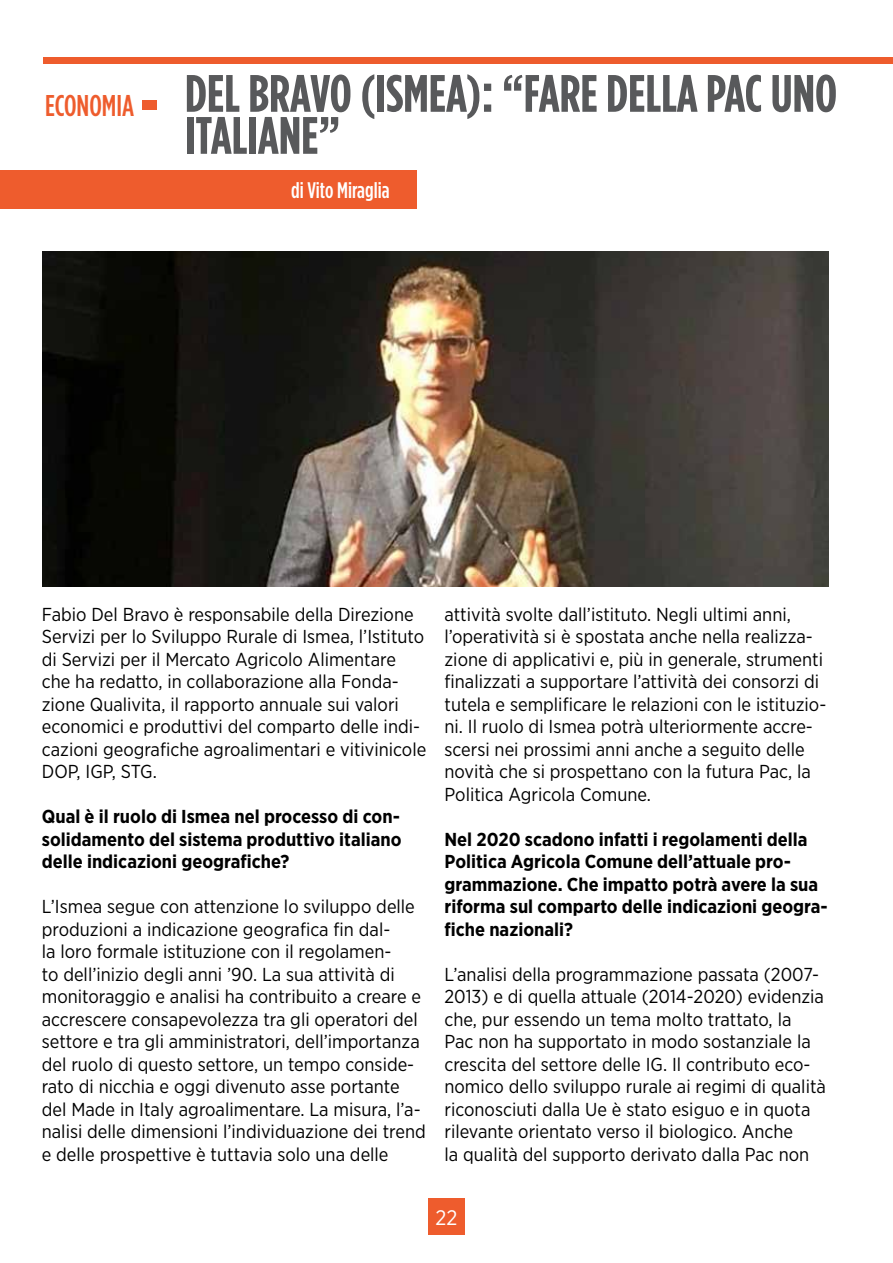
<style>
.page{position:relative;width:893px;height:1263px;background:#fff}
.page>*{position:absolute;margin:0;border:0;box-sizing:border-box;transform-origin:0 0}
.t1{font:700 52.5px "Gotham Condensed";color:#58595b}
.t2{font:500 30px "Gotham Condensed";color:#ee5c2d}
.t3{font:500 22.5px "Gotham Condensed";color:#fff}
.t4{font:21px "Gotham Narrow";color:#fff}
.t5{font:18.75px/22.5px "Gotham Narrow";color:#000}
.t6{font:700 18.75px/22.5px "Gotham Narrow";color:#000;text-align:justify}
</style>
<div class="page">
<div style="left:43px;top:57px;width:850px;height:7px;background:#ee5c2d"></div>
<div style="left:428px;top:1198px;width:37px;height:37px;background:#ee5c2d"></div>
<div style="left:142px;top:100px;width:14px;height:10px;background:#ee5c2d"></div>
<img style="left:43px;top:252px;width:785px;height:335px">
<div style="left:0;top:170px;width:417px;height:39px;background:#ee5c2d"></div>
<h2 class="t2" style="left:45px;top:89px;width:90px">ECONOMIA</h2>
<h1 class="t1" style="left:185px;top:64px;width:85px">DEL BRAVO</h1>
<h1 class="t1" style="left:360px;top:64px;width:265px">(ISMEA): “FARE DELLA</h1>
<h1 class="t1" style="left:706px;top:64px;width:87px">PAC UNO</h1>
<h1 class="t1" style="left:185px;top:106px;width:18px">ITALIANE</h1>
<h1 class="t1" style="left:319px;top:106px;width:23px">”</h1>
<p class="t3" style="left:291px;top:178px;width:100px">DI VITO MIRAGLIA</p>
<p class="t5" style="left:42px;top:602px;width:386px">Fabio Del Bravo è responsabile della Direzione Servizi per lo Sviluppo Rurale di Ismea, l’Istituto di Servizi per il Mercato Agricolo Alimentare che ha redatto, in collaborazione alla Fonda&shy;zione Qualivita, il rapporto annuale sui valori economici e produttivi del comparto delle indi&shy;cazioni geografiche agroalimentari e vitivinicole DOP, IGP, STG.</p>
<p class="t6" style="left:42px;top:805px;width:361px">Qual è il ruolo di Ismea nel processo di con&shy;solidamento del sistema produttivo italiano delle indicazioni geografiche?</p>
<p class="t5" style="left:42px;top:895px;width:386px">L’Ismea segue con attenzione lo sviluppo delle produzioni a indicazione geografica fin dal-<br>la loro formale istituzione con il regolamen-<br>to dell’inizio degli anni ’90. La sua attività di monitoraggio e analisi ha contribuito a creare e accrescere consapevolezza tra gli operatori del settore e tra gli amministratori, dell’importanza del ruolo di questo settore, un tempo conside&shy;rato di nicchia e oggi divenuto asse portante del Made in Italy agroalimentare. La misura, l’a&shy;nalisi delle dimensioni l’individuazione dei trend e delle prospettive è tuttavia solo una delle</p>
<p class="t5" style="left:444px;top:602px;width:383px">attività svolte dall’istituto. Negli ultimi anni, l’operatività si è spostata anche nella realizza&shy;zione di applicativi e, più in generale, strumenti finalizzati a supportare l’attività dei consorzi di tutela e semplificare le relazioni con le istituzio&shy;ni. Il ruolo di Ismea potrà ulteriormente accre&shy;scersi nei prossimi anni anche a seguito delle novità che si prospettano con la futura Pac, la Politica Agricola Comune.</p>
<p class="t6" style="left:444px;top:828px;width:385px;text-align:left">Nel 2020 scadono infatti i regolamenti della Politica Agricola Comune dell’attuale pro&shy;grammazione. Che impatto potrà avere la sua riforma sul comparto delle indicazioni geogra&shy;fiche nazionali?</p>
<p class="t5" style="left:444px;top:962px;width:383px">L’analisi della programmazione passata (2007- 2013) e di quella attuale (2014-2020) evidenzia che, pur essendo un tema molto trattato, la<br>Pac non ha supportato in modo sostanziale la crescita del settore delle IG. Il contributo eco&shy;nomico dello sviluppo rurale ai regimi di qualità riconosciuti dalla Ue è stato esiguo e in quota rilevante orientato verso il biologico. Anche<br>la qualità del supporto derivato dalla Pac non</p>
<p class="t4" style="left:436px;top:1205px;width:23px">22</p>
</div>
